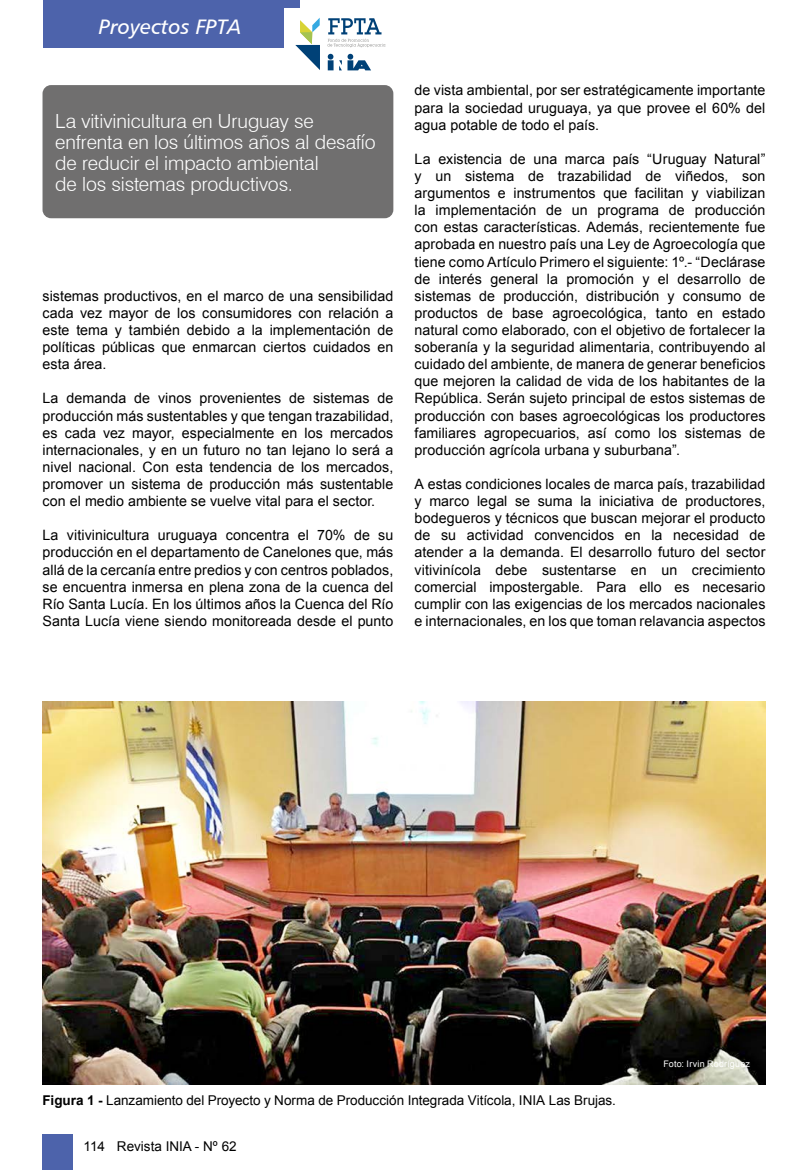
<style>
.page{position:relative;width:808px;height:1170px;background:#fff}
.page>*{position:absolute;margin:0;border:0;box-sizing:border-box;transform-origin:0 0}
.t1{font:21px "Humanist 777 BT Italic B";color:#fff}
.t2{font:300 19.5px/21px "Swiss 721 BT";letter-spacing:-.005em;color:#fff}
.t3{font:14.25px/17.1px "Arial";letter-spacing:.005em;color:#000;text-align:justify}
.t4{font:13.5px "Arial";color:#000}
.t5{font:9px "Arial";letter-spacing:.02em;color:#fff}
.s1{font-weight:700}
</style>
<div class="page">
<div style="left:43px;top:0;width:257px;height:47px;background:#4d63ab"></div>
<div style="left:43px;top:1134px;width:30px;height:35px;background:#4d63ab"></div>
<div style="left:285px;top:9px;width:111px;height:71px;background:#fff"></div>
<svg style="left:327px;top:18px;width:58px;height:29px"></svg>
<svg style="left:295px;top:18px;width:25px;height:52px"></svg>
<svg style="left:328px;top:54px;width:43px;height:16px"></svg>
<img style="left:43px;top:701px;width:722px;height:383px">
<div style="left:43px;top:85px;width:350px;height:133px;background:#706f6f;border-radius:9px"></div>
<h1 class="t1" style="left:99px;top:13px;width:144px">Proyectos FPTA</h1>
<h2 class="t2" style="left:55px;top:110px;width:322px">La vitivinicultura en Uruguay se enfrenta en los últimos años al desafío de reducir el impacto ambiental<br>de los sistemas productivos.</h2>
<p class="t3" style="left:43px;top:287px;width:352px">sistemas productivos, en el marco de una sensibilidad cada vez mayor de los consumidores con relación a este tema y también debido a la implementación de políticas públicas que enmarcan ciertos cuidados en esta área.</p>
<p class="t3" style="left:43px;top:390px;width:352px">La demanda de vinos provenientes de sistemas de producción más sustentables y que tengan trazabilidad, es cada vez mayor, especialmente en los mercados internacionales, y en un futuro no tan lejano lo será a nivel nacional. Con esta tendencia de los mercados, promover un sistema de producción más sustentable con el medio ambiente se vuelve vital para el sector.</p>
<p class="t3" style="left:43px;top:527px;width:352px">La vitivinicultura uruguaya concentra el 70% de su producción en el departamento de Canelones que, más allá de la cercanía entre predios y con centros poblados, se encuentra inmersa en plena zona de la cuenca del Río Santa Lucía. En los últimos años la Cuenca del Río Santa Lucía viene siendo monitoreada desde el punto</p>
<p class="t3" style="left:415px;top:82px;width:352px">de vista ambiental, por ser estratégicamente importante para la sociedad uruguaya, ya que provee el 60% del agua potable de todo el país.</p>
<p class="t3" style="left:415px;top:150px;width:352px">La existencia de una marca país “Uruguay Natural” y un sistema de trazabilidad de viñedos, son argumentos e instrumentos que facilitan y viabilizan la implementación de un programa de producción con estas características. Además, recientemente fue aprobada en nuestro país una Ley de Agroecología que tiene como Artículo Primero el siguiente: 1º.- “Declárase de interés general la promoción y el desarrollo de sistemas de producción, distribución y consumo de productos de base agroecológica, tanto en estado natural como elaborado, con el objetivo de fortalecer la soberanía y la seguridad alimentaria, contribuyendo al cuidado del ambiente, de manera de generar beneficios que mejoren la calidad de vida de los habitantes de la República. Serán sujeto principal de estos sistemas de producción con bases agroecológicas los productores familiares agropecuarios, así como los sistemas de producción agrícola urbana y suburbana”.</p>
<p class="t3" style="left:415px;top:475px;width:352px">A estas condiciones locales de marca país, trazabilidad y marco legal se suma la iniciativa de productores, bodegueros y técnicos que buscan mejorar el producto de su actividad convencidos en la necesidad de atender a la demanda. El desarrollo futuro del sector vitivinícola debe sustentarse en un crecimiento comercial impostergable. Para ello es necesario cumplir con las exigencias de los mercados nacionales e internacionales, en los que toman relavancia aspectos</p>
<p class="t5" style="left:663px;top:1057px;width:88px">Foto: Irvin Rodríguez</p>
<p class="t4" style="left:43px;top:1091px;width:575px"><span class="s1">Figura 1 -</span> Lanzamiento del Proyecto y Norma de Producción Integrada Vitícola, INIA Las Brujas.</p>
<p class="t4" style="left:84px;top:1137px;width:155px">114 Revista INIA - Nº 62</p>
</div>
